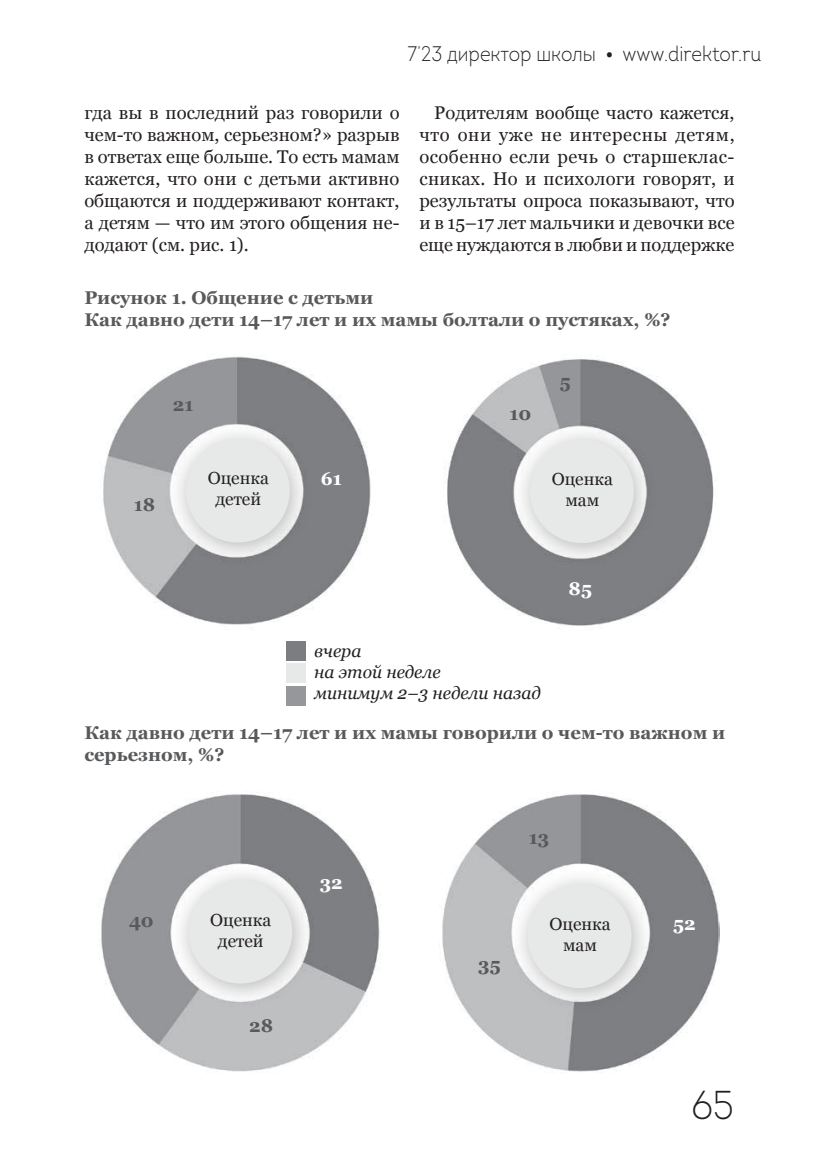
<style>
.page{position:relative;width:819px;height:1166px;background:#fff}
.page>*{position:absolute;margin:0;border:0;box-sizing:border-box;transform-origin:0 0}
.t1{font:300 40.25px "Intro";color:#231f20;scale:.9 1}
.t2{font:300 21px "Intro";color:#231f20;scale:.9 1}
.t3{font:18.38px/22.1px "Georgia";color:#231f20;text-align:justify}
.t4{font:700 18.38px/22.1px "Georgia";color:#58595b}
.t5{font:700 18.38px "Georgia";color:#fff}
.t6{font:17.5px/21px "Georgia";color:#231f20;text-align:center}
.t7{font:italic 17.5px/21px "Georgia";color:#231f20}
.s1{font-family:"Georgia";font-weight:400}
</style>
<div class="page">
<div style="left:286px;top:641px;width:20px;height:20px;background:#7c7d80"></div>
<div style="left:286px;top:663px;width:20px;height:20px;background:#e7e8e8"></div>
<div style="left:286px;top:686px;width:20px;height:19px;background:#95979a"></div>
<img style="left:103px;top:356px;width:268px;height:269px">
<div style="left:167px;top:422px;width:147px;height:146px;background:#58595b;opacity:.45"></div>
<div style="left:186px;top:439px;width:104px;height:103px;background:#e7e8e8;border-radius:50%"></div>
<img style="left:447px;top:359px;width:267px;height:267px">
<div style="left:511px;top:422px;width:146px;height:146px;background:#58595b;opacity:.45"></div>
<div style="left:530px;top:440px;width:103px;height:103px;background:#e7e8e8;border-radius:50%"></div>
<img style="left:101px;top:794px;width:279px;height:278px">
<div style="left:170px;top:862px;width:146px;height:147px;background:#58595b;opacity:.45"></div>
<div style="left:189px;top:880px;width:103px;height:103px;background:#e7e8e8;border-radius:50%"></div>
<img style="left:442px;top:794px;width:277px;height:278px">
<div style="left:509px;top:867px;width:146px;height:146px;background:#58595b;opacity:.45"></div>
<div style="left:528px;top:884px;width:103px;height:104px;background:#e7e8e8;border-radius:50%"></div>
<p class="t2" style="left:407px;top:41px;width:394px">7’23 директор школы <span class="s1">•</span> www.direktor.ru</p>
<p class="t3" style="left:84px;top:102px;width:317px">гда вы в последний раз говорили о чем-то важном, серьезном?» разрыв в ответах еще больше. То есть мамам кажется, что они с детьми активно общаются и поддерживают контакт, а детям — что им этого общения не&shy;додают (см. рис. 1).</p>
<p class="t3" style="left:419px;top:102px;width:317px;text-indent:15px">Родителям вообще часто кажется, что они уже не интересны детям, особенно если речь о старшеклас&shy;сниках. Но и психологи говорят, и результаты опроса показывают, что и в 15–17 лет мальчики и девочки все еще нуждаются в любви и поддержке</p>
<p class="t4" style="left:84px;top:286px;width:587px">Рисунок 1. Общение с детьми<br>Как давно дети 14–17 лет и их мамы болтали о пустяках, %?</p>
<p class="t4" style="left:173px;top:394px;width:22px">21</p>
<p class="t4" style="left:134px;top:494px;width:23px">18</p>
<p class="t6" style="left:208px;top:468px;width:63px">Оценка детей</p>
<p class="t5" style="left:321px;top:468px;width:22px">61</p>
<p class="t4" style="left:509px;top:402px;width:23px">10</p>
<p class="t4" style="left:559px;top:371px;width:13px">5</p>
<p class="t6" style="left:551px;top:468px;width:63px">Оценка мам</p>
<p class="t7" style="left:314px;top:641px;width:228px">вчера<br>на этой неделе<br>минимум 2–3 недели назад</p>
<p class="t5" style="left:568px;top:578px;width:25px">85</p>
<p class="t4" style="left:84px;top:721px;width:642px">Как давно дети 14–17 лет и их мамы говорили о чем-то важном и серьезном, %?</p>
<p class="t4" style="left:129px;top:909px;width:26px">40</p>
<p class="t5" style="left:320px;top:872px;width:24px">32</p>
<p class="t4" style="left:529px;top:826px;width:22px">13</p>
<p class="t6" style="left:210px;top:909px;width:63px">Оценка детей</p>
<p class="t5" style="left:673px;top:913px;width:24px">52</p>
<p class="t6" style="left:549px;top:913px;width:63px">Оценка мам</p>
<p class="t4" style="left:249px;top:1015px;width:25px">28</p>
<p class="t4" style="left:478px;top:953px;width:24px">35</p>
<h1 class="t1" style="left:691px;top:1079px;width:48px">65</h1>
</div>
